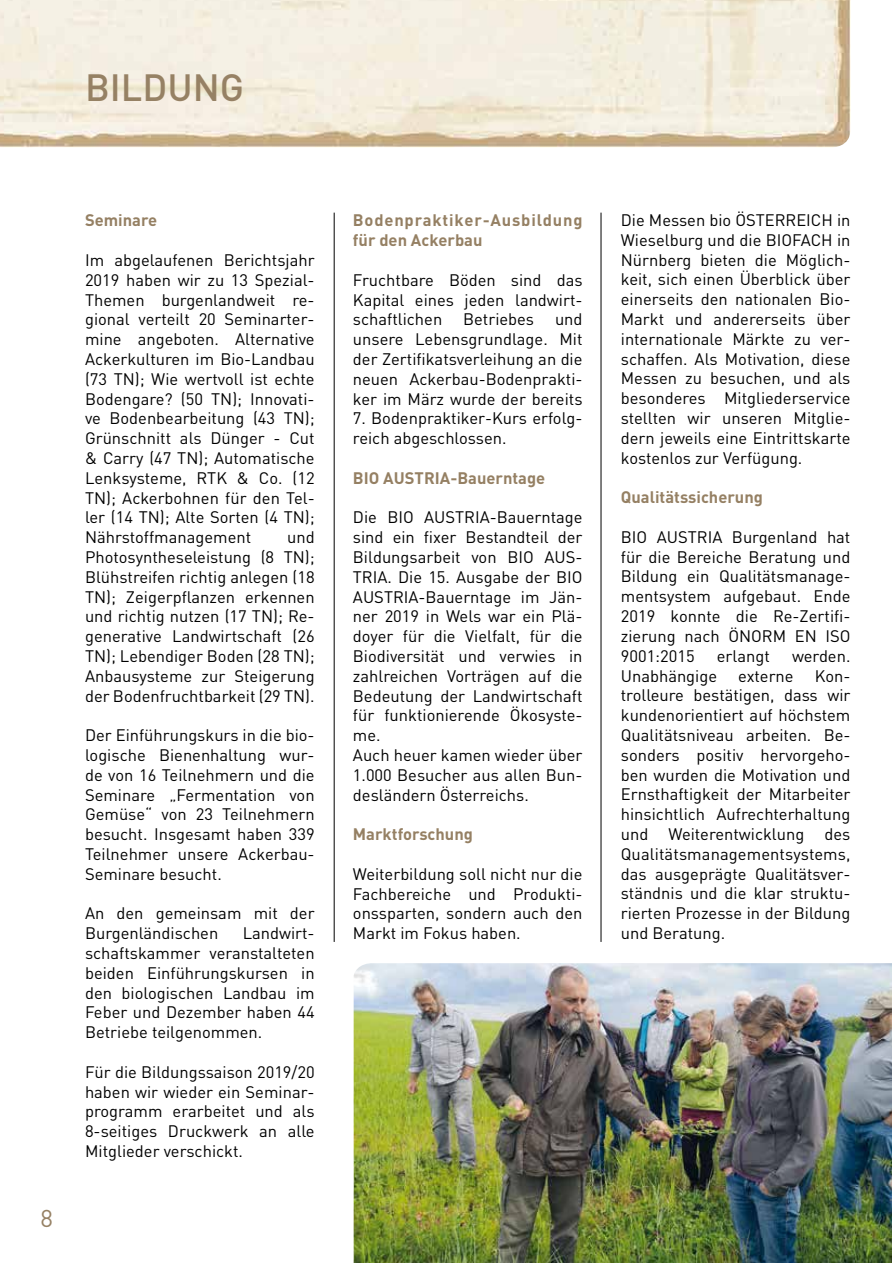
<style>
.page{position:relative;width:893px;height:1263px;background:#fff}
.page>*{position:absolute;margin:0;border:0;box-sizing:border-box;transform-origin:0 0}
.t1{font:500 37.5px "DIN";color:#968164}
.t2{font:24px "DIN";color:#968164}
.t3{font:16.5px/19.8px "DIN";color:#000;text-align:justify}
.t4{font:700 16.5px "DIN";color:#958063}
.t5{font:700 16.5px/19.8px "DIN";letter-spacing:.05em;color:#958063}
</style>
<div class="page">
<img style="left:0;top:0;width:850px;height:147px">
<hr style="left:334px;top:213px;width:1px;height:729px;background:#000">
<hr style="left:601px;top:213px;width:1px;height:729px;background:#000">
<img style="left:354px;top:963px;width:538px;height:300px">
<h1 class="t1" style="left:85px;top:63px;width:161px">BILDUNG</h1>
<h2 class="t2" style="left:40px;top:1203px;width:14px">8</h2>
<p class="t4" style="left:85px;top:210px;width:74px">Seminare</p>
<p class="t3" style="left:85px;top:250px;width:231px">Im abgelaufenen Berichtsjahr 2019 haben wir zu 13 Spezial-Themen burgenlandweit re&shy;gional verteilt 20 Seminarter&shy;mine angeboten. Alternative Ackerkulturen im Bio-Landbau (73 TN); Wie wertvoll ist echte Bodengare? (50 TN); Innovati&shy;ve Bodenbearbeitung (43 TN); Grünschnitt als Dünger - Cut &amp; Carry (47 TN); Automatische Lenksysteme, RTK &amp; Co. (12<br>TN); Ackerbohnen für den Tel&shy;ler (14 TN); Alte Sorten (4 TN); Nährstoffmanagement</p>
<p class="t3" style="left:85px;top:527px;width:231px;text-indent:202px">und Photosyntheseleistung (8 TN); Blühstreifen richtig anlegen (18<br>TN); Zeigerpflanzen erkennen und richtig nutzen (17 TN); Re&shy;generative Landwirtschaft (26<br>TN); Lebendiger Boden (28 TN); Anbausysteme zur Steigerung der Bodenfruchtbarkeit (29 TN).</p>
<p class="t3" style="left:85px;top:725px;width:231px">Der Einführungskurs in die bio&shy;logische Bienenhaltung wur&shy;de von 16 Teilnehmern und die Seminare „Fermentation von Gemüse“ von 23 Teilnehmern besucht. Insgesamt haben 339<br>Teilnehmer unsere Ackerbau-Seminare besucht.</p>
<p class="t3" style="left:85px;top:903px;width:231px">An den gemeinsam mit der<br>Burgenländischen</p>
<p class="t3" style="left:85px;top:923px;width:231px;text-indent:158px">Landwirt&shy;schaftskammer veranstalteten beiden Einführungskursen in den biologischen Landbau im Feber und Dezember haben 44<br>Betriebe teilgenommen.</p>
<p class="t3" style="left:85px;top:1062px;width:231px">Für die Bildungssaison 2019/20 haben wir wieder ein Seminar&shy;programm erarbeitet und als 8-seitiges Druckwerk an alle Mitglieder verschickt.</p>
<p class="t5" style="left:353px;top:210px;width:231px">Bodenpraktiker-Ausbildung für den Ackerbau</p>
<p class="t3" style="left:353px;top:270px;width:231px">Fruchtbare Böden sind das Kapital eines jeden landwirt&shy;schaftlichen</p>
<p class="t3" style="left:463px;top:309px;width:73px">Betriebes</p>
<p class="t3" style="left:353px;top:309px;width:231px;text-indent:202px">und unsere Lebensgrundlage. Mit der Zertifikatsverleihung an die neuen Ackerbau-Bodenprakti&shy;ker im März wurde der bereits</p>
<p class="t3" style="left:353px;top:408px;width:231px">7. Bodenpraktiker-Kurs erfolg&shy;reich abgeschlossen.</p>
<p class="t4" style="left:353px;top:467px;width:194px">BIO AUSTRIA-Bauerntage</p>
<p class="t3" style="left:353px;top:507px;width:231px;text-align:left">Die BIO AUSTRIA-Bauerntage sind ein fixer Bestandteil der<br>Bildungsarbeit von BIO AUS-<br>TRIA. Die 15. Ausgabe der BIO<br>AUSTRIA-Bauerntage im Jän&shy;ner 2019 in Wels war ein Plä&shy;doyer für die Vielfalt, für die<br>Biodiversität und verwies in zahlreichen Vorträgen auf die<br>Bedeutung der Landwirtschaft für funktionierende Ökosyste&shy;me.<br>Auch heuer kamen wieder über<br>1.000 Besucher aus allen Bun&shy;desländern Österreichs.</p>
<p class="t4" style="left:353px;top:823px;width:122px">Marktforschung</p>
<p class="t3" style="left:353px;top:864px;width:231px">Weiterbildung soll nicht nur die Fachbereiche und Produkti&shy;onssparten, sondern auch den Markt im Fokus haben.</p>
<p class="t3" style="left:621px;top:210px;width:231px">Die Messen bio ÖSTERREICH in Wieselburg und die BIOFACH in Nürnberg bieten die Möglich&shy;keit, sich einen Überblick über einerseits den nationalen Bio-Markt und andererseits über internationale Märkte zu ver&shy;schaffen. Als Motivation, diese Messen zu besuchen, und als besonderes Mitgliederservice stellten wir unseren Mitglie&shy;dern jeweils eine Eintrittskarte kostenlos zur Verfügung.</p>
<p class="t4" style="left:621px;top:486px;width:144px">Qualitätssicherung</p>
<p class="t3" style="left:621px;top:527px;width:231px">BIO AUSTRIA Burgenland hat für die Bereiche Beratung und Bildung ein Qualitätsmanage&shy;mentsystem aufgebaut. Ende 2019 konnte die Re-Zertifi&shy;zierung nach ÖNORM EN ISO 9001:2015</p>
<p class="t3" style="left:717px;top:645px;width:54px">erlangt</p>
<p class="t3" style="left:792px;top:645px;width:60px">werden.</p>
<p class="t3" style="left:621px;top:665px;width:98px">Unabhängige</p>
<p class="t3" style="left:738px;top:665px;width:57px">externe</p>
<p class="t3" style="left:621px;top:665px;width:231px;text-indent:194px">Kon&shy;trolleure bestätigen, dass wir kundenorientiert auf höchstem Qualitätsniveau arbeiten. Be&shy;sonders positiv hervorgeho&shy;ben wurden die Motivation und Ernsthaftigkeit der Mitarbeiter hinsichtlich Aufrechterhaltung und Weiterentwicklung des Qualitätsmanagementsystems, das ausgeprägte Qualitätsver&shy;ständnis und die klar struktu&shy;rierten Prozesse in der Bildung und Beratung.</p>
</div>
